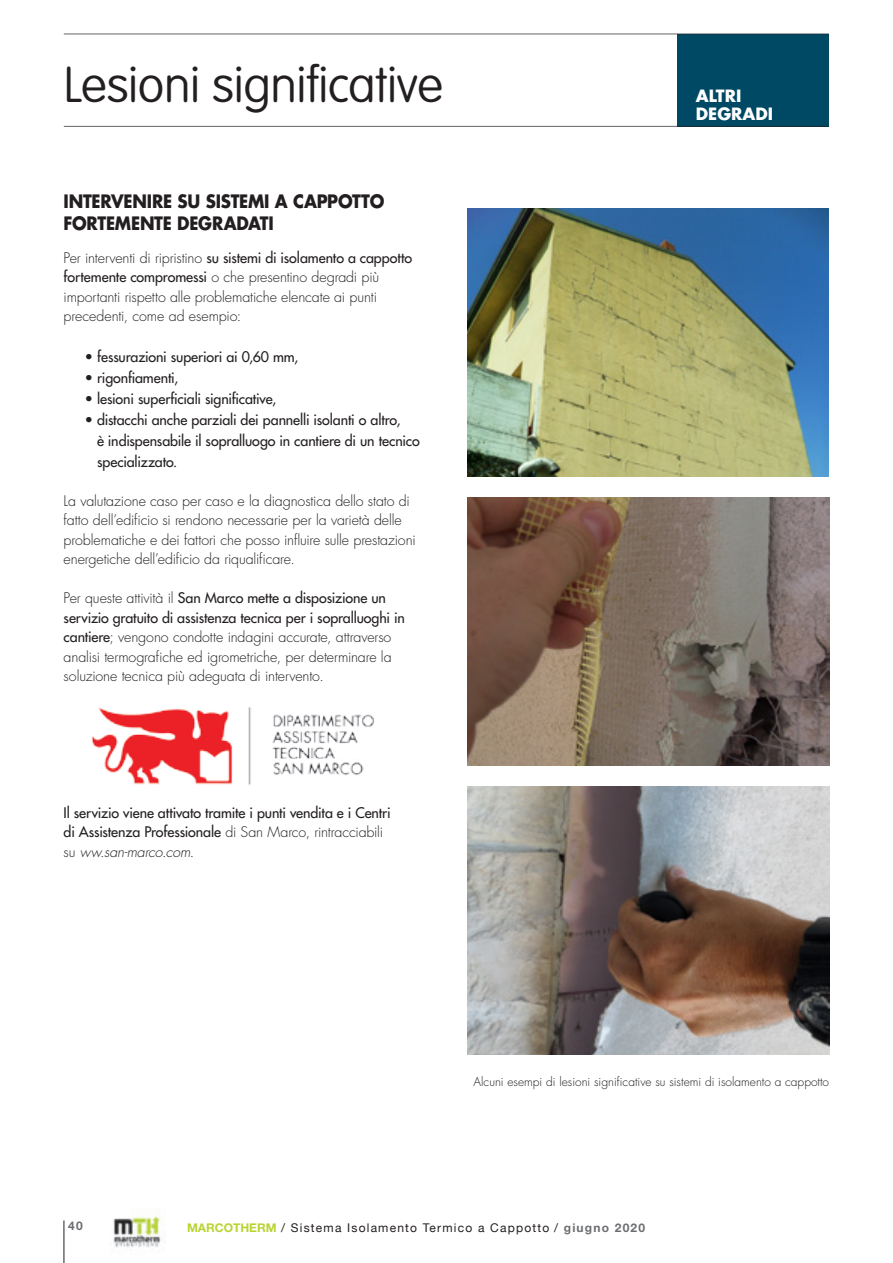
<style>
.page{position:relative;width:893px;height:1263px;background:#fff}
.page>*{position:absolute;margin:0;border:0;box-sizing:border-box;transform-origin:0 0}
.titoli{font:100 49.5px "VAG Rounded Std";letter-spacing:-.01em;color:#231f20}
.sottotitolo{font:700 18px/21.6px "Futura Std";letter-spacing:-.015em;color:#231f20;scale:.92 1}
.t1{font:700 16.5px "Futura Std";color:#fff}
.testo_normale{font:300 14.25px/19.5px "Futura Std";letter-spacing:-.01em;color:#231f20}
.testo_normale-2{font:500 14.25px "Futura Std";letter-spacing:-.01em;color:#231f20}
.testo_normale-3{font:italic 300 14.25px "Futura Std";letter-spacing:-.01em;color:#231f20}
.t2{font:300 12px "Futura Std";color:#231f20}
.t3{font:12px "Helvetica Neue";letter-spacing:.1em;color:#231f20}
.t4{font:700 12px "Helvetica Neue";color:#6c6d70}
.s1{font-weight:500}
.s2{font-weight:300}
.s3{font-style:normal}
.s4{font-weight:700;color:#b9d432}
.s5{font-weight:700;color:#6c6d70}
</style>
<div class="page">
<img style="left:113px;top:1216px;width:51px;height:34px">
<img style="left:272px;top:714px;width:102px;height:45px">
<img style="left:273px;top:762px;width:91px;height:14px">
<img style="left:91px;top:707px;width:160px;height:78px">
<img style="left:468px;top:208px;width:361px;height:268px">
<img style="left:468px;top:497px;width:361px;height:268px">
<img style="left:468px;top:787px;width:361px;height:267px">
<div style="left:677px;top:34px;width:152px;height:93px;background:#004964"></div>
<hr style="left:64px;top:1220px;width:1px;height:43px;background:#231f20">
<hr style="left:64px;top:34px;width:765px;height:1px;background:#231f20">
<hr style="left:64px;top:126px;width:765px;height:1px;background:#231f20">
<p class="titoli" style="left:64px;top:56px;width:380px">Lesioni significative</p>
<p class="sottotitolo" style="left:64px;top:190px;width:350px">INTERVENIRE SU SISTEMI A CAPPOTTO<br>FORTEMENTE DEGRADATI</p>
<p class="testo_normale" style="left:64px;top:248px;width:350px">Per interventi di ripristino <span class="s1">su sistemi di isolamento a cappotto fortemente compromessi</span> o che presentino degradi più importanti rispetto alle problematiche elencate ai punti precedenti, come ad esempio:</p>
<p class="testo_normale-2" style="left:85px;top:347px;width:215px">• fessurazioni superiori ai 0,60 mm,</p>
<p class="testo_normale-2" style="left:85px;top:368px;width:95px">• rigonfiamenti,</p>
<p class="testo_normale-2" style="left:85px;top:389px;width:193px">• lesioni superficiali significative,</p>
<p class="testo_normale-2" style="left:85px;top:410px;width:317px">• distacchi anche parziali dei pannelli isolanti o altro,</p>
<p class="testo_normale-2" style="left:97px;top:431px;width:324px">è indispensabile il sopralluogo in cantiere di un tecnico</p>
<p class="testo_normale-2" style="left:97px;top:452px;width:82px">specializzato.</p>
<p class="testo_normale" style="left:64px;top:491px;width:353px">La valutazione caso per caso e la diagnostica dello stato di fatto dell’edificio si rendono necessarie per la varietà delle problematiche e dei fattori che posso influire sulle prestazioni energetiche dell’edificio da riqualificare.</p>
<p class="testo_normale" style="left:64px;top:588px;width:343px">Per queste attività il <span class="s1">San Marco mette a disposizione un servizio gratuito di assistenza tecnica per i sopralluoghi in cantiere</span>; vengono condotte indagini accurate, attraverso analisi termografiche ed igrometriche, per determinare la soluzione tecnica più adeguata di intervento.</p>
<p class="testo_normale-2" style="left:64px;top:803px;width:328px">Il servizio viene attivato tramite i punti vendita e i Centri</p>
<p class="testo_normale-2" style="left:64px;top:823px;width:321px">di Assistenza Professionale <span class="s2">di San Marco, rintracciabili</span></p>
<p class="testo_normale-3" style="left:64px;top:843px;width:132px"><span class="s3">su</span> ww.san-marco.com<span class="s3">.</span></p>
<p class="t1" style="left:696px;top:85px;width:47px">ALTRI</p>
<p class="t1" style="left:696px;top:103px;width:79px">DEGRADI</p>
<p class="t2" style="left:474px;top:1074px;width:357px">Alcuni esempi di lesioni significative su sistemi di isolamento a cappotto</p>
<p class="t4" style="left:68px;top:1218px;width:16px">40</p>
<p class="t3" style="left:187px;top:1219px;width:460px"><span class="s4">MARCOTHERM</span> / Sistema Isolamento Termico a Cappotto / <span class="s5">giugno 2020</span></p>
</div>
